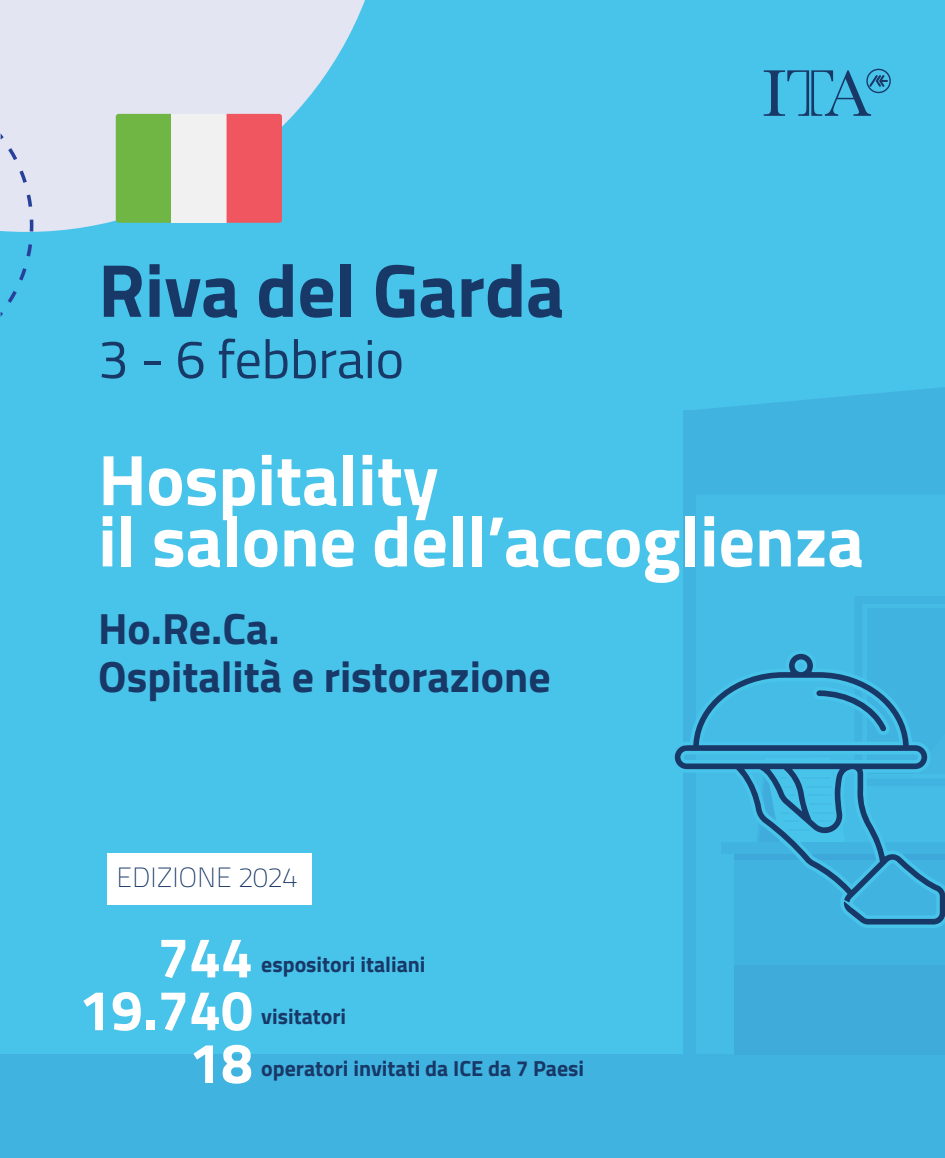
<style>
.page{position:relative;width:945px;height:1158px;background:#fff}
.page>*{position:absolute;margin:0;border:0;box-sizing:border-box;transform-origin:0 0}
.t1{font:700 75.16px "Titillium Web";color:#183867}
.t2{font:700 71.75px/61.2px "Titillium Web";color:#fff}
.t3{font:700 56.88px/52.8px "Titillium Web";color:#fff;text-align:right}
.t4{font:54.25px "Titillium Web";letter-spacing:-.005em;color:#183867}
.t5{font:700 43.75px/48.1px "Titillium Web";color:#183867}
.t6{font:27.74px "Titillium Text 25 L 1 wt";color:#183867}
.t7{font:700 21.88px "Titillium Web";color:#183867}
</style>
<div class="page">
<div style="left:1px;top:0;width:944px;height:1158px;background:#48c3ea"></div>
<div style="left:0;top:1054px;width:945px;height:104px;background:#41b3e0"></div>
<div style="left:683px;top:411px;width:262px;height:643px;background:#45bce6"></div>
<div style="left:734px;top:854px;width:211px;height:200px;background:#41b3e0"></div>
<div style="left:734px;top:965px;width:211px;height:89px;background:#3fabdb"></div>
<div style="left:683px;top:411px;width:12px;height:643px;background:#41b3e0"></div>
<svg style="left:683px;top:387px;width:262px;height:24px"></svg>
<svg style="left:764px;top:69px;width:127px;height:47px"></svg>
<div style="left:107px;top:853px;width:204px;height:52px;background:#fff"></div>
<svg style="left:0;top:0;width:365px;height:243px;fill:#e3e5f2"></svg>
<svg style="left:1px;top:133px;width:32px;height:183px"></svg>
<div style="left:116px;top:114px;width:55px;height:109px;background:#6fb644"></div>
<div style="left:171px;top:114px;width:56px;height:109px;background:#f0f1f0"></div>
<div style="left:227px;top:114px;width:55px;height:109px;background:#f0565f"></div>
<svg style="left:674px;top:675px;width:271px;height:253px"></svg>
<svg style="left:757px;top:653px;width:188px;height:189px"></svg>
<h1 class="t1" style="left:98px;top:233px;width:468px">Riva del Garda</h1>
<h3 class="t4" style="left:98px;top:319px;width:307px">3 - 6 febbraio</h3>
<h2 class="t2" style="left:98px;top:446px;width:767px">Hospitality<br>il salone dell’accoglienza</h2>
<h3 class="t5" style="left:98px;top:602px;width:454px">Ho.Re.Ca.<br>Ospitalità e ristorazione</h3>
<p class="t6" style="left:116px;top:858px;width:182px">EDIZIONE 2024</p>
<h3 class="t3" style="left:79px;top:928px;width:175px">744<br>19.740<br>18</h3>
<p class="t7" style="left:261px;top:948px;width:166px">espositori italiani</p>
<p class="t7" style="left:261px;top:1000px;width:86px">visitatori</p>
<p class="t7" style="left:261px;top:1052px;width:324px">operatori invitati da ICE da 7 Paesi</p>
</div>
